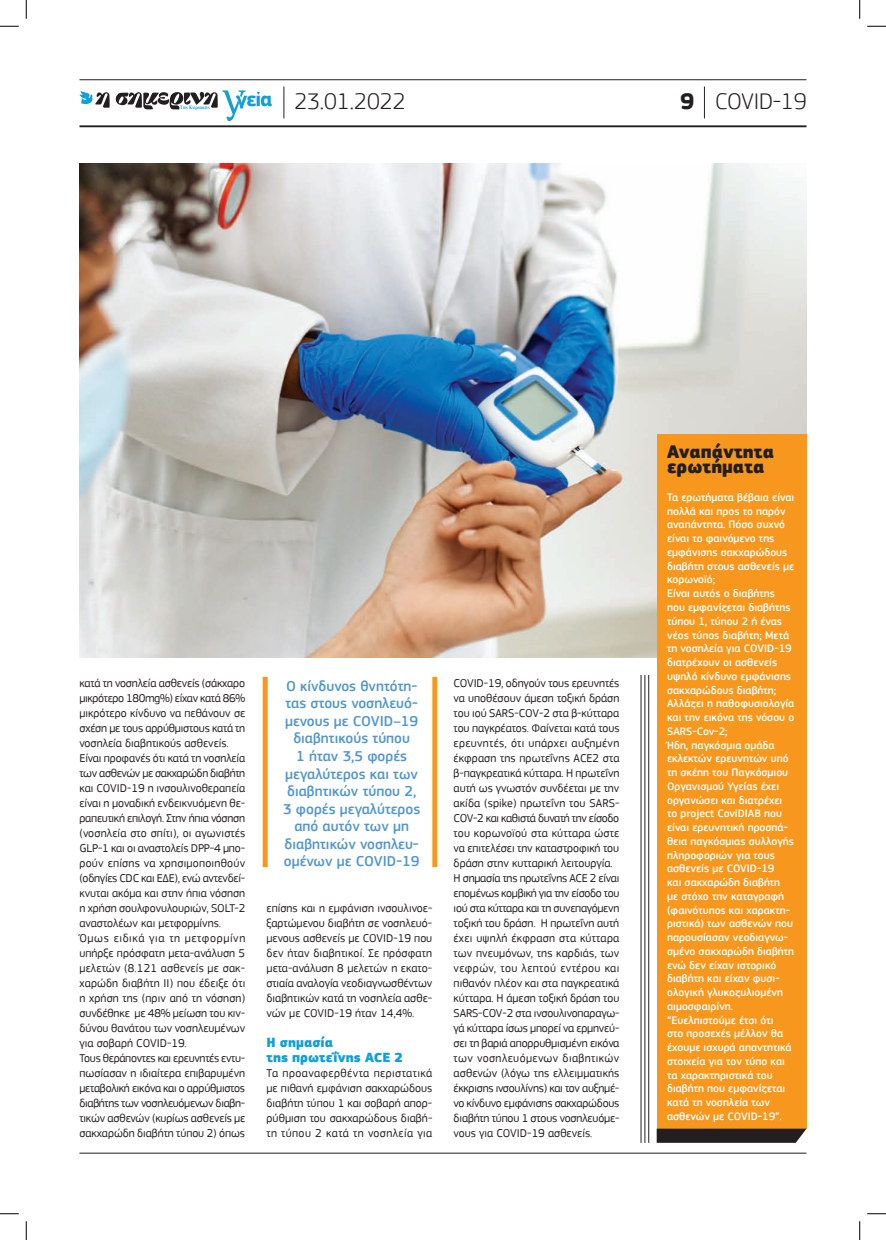
<style>
.page{position:relative;width:886px;height:1240px;background:#fff}
.page>*{position:absolute;margin:0;border:0;box-sizing:border-box;transform-origin:0 0}
.t1{font:300 23.75px "PF Square Sans Pro";letter-spacing:-.005em;color:#231f20}
.t2{font:900 18.75px/15px "PF Square Sans Pro";color:#231f20}
.t3{font:500 15px/17.5px "PF Square Sans Pro";color:#5296d1;text-align:center}
.t4{font:900 13.75px/15px "PF Square Sans Pro";color:#12a0db}
.t5{font:11.88px/15px "PF Square Sans Pro";letter-spacing:-.005em;color:#231f20}
.t6{font:500 11.25px/13.8px "PF Square Sans Pro";color:#fff}
.t7{font:700 5px "PF Document";color:#12a0db}
.s1{font-weight:700}
</style>
<div class="page">
<hr style="left:79px;top:1152px;width:727px;height:1px;background:#231f20">
<hr style="left:79px;top:79px;width:727px;height:1px;background:#231f20">
<hr style="left:79px;top:125px;width:727px;height:2px;background:#231f20">
<svg style="left:79px;top:90px;width:192px;height:31px"></svg>
<hr style="left:283px;top:86px;width:1px;height:32px;background:#231f20">
<hr style="left:704px;top:86px;width:1px;height:32px;background:#231f20">
<div style="left:262px;top:677px;width:5px;height:190px;background:#f7971d"></div>
<div style="left:432px;top:677px;width:5px;height:190px;background:#f7971d"></div>
<img style="left:79px;top:164px;width:727px;height:493px">
<div style="left:656px;top:434px;width:150px;height:695px;background:#f7971d"></div>
<hr style="left:640px;top:675px;width:1px;height:467px;background:#231f20">
<hr style="left:644px;top:675px;width:1px;height:467px;background:#231f20">
<hr style="left:648px;top:675px;width:1px;height:467px;background:#231f20">
<svg style="left:656px;top:1128px;width:150px;height:14px;background:#342c27"></svg>
<svg style="left:0;top:25px;width:19px;height:2px"></svg>
<svg style="left:867px;top:25px;width:18px;height:2px"></svg>
<svg style="left:0;top:1213px;width:19px;height:1px"></svg>
<svg style="left:867px;top:1213px;width:18px;height:1px"></svg>
<svg style="left:25px;top:0;width:2px;height:19px"></svg>
<svg style="left:25px;top:1221px;width:2px;height:19px"></svg>
<svg style="left:859px;top:0;width:1px;height:19px"></svg>
<svg style="left:859px;top:1221px;width:1px;height:19px"></svg>
<p class="t7" style="left:180px;top:104px;width:31px">Της Κυριακής</p>
<p class="t1" style="left:294px;top:87px;width:113px">23.01.2022</p>
<p class="t1" style="left:679px;top:87px;width:128px"><span class="s1">9</span> COVID-19</p>
<p class="t5" style="left:79px;top:675px;width:167px">κατά τη νοσηλεία ασθενείς (σάκχαρο μικρότερο 180mg%) είχαν κατά 86% μικρότερο κίνδυνο να πεθάνουν σε σχέση με τους αρρύθμιστους κατά τη νοσηλεία διαβητικούς ασθενείς.<br>Είναι προφανές ότι κατά τη νοσηλεία των ασθενών με σακχαρώδη διαβήτη και COVID-19 η ινσουλινοθεραπεία είναι η μοναδική ενδεικνυόμενη θε&shy;ραπευτική επιλογή. Στην ήπια νόσηση (νοσηλεία στο σπίτι), οι αγωνιστές GLP-1 και οι αναστολείς DPP-4 μπο&shy;ρούν επίσης να χρησιμοποιηθούν (οδηγίες CDC και ΕΔΕ), ενώ αντενδεί&shy;κνυται ακόμα και στην ήπια νόσηση η χρήση σουλφονυλουριών, SOLT-2 αναστολέων και μετφορμίνης.<br>Όμως ειδικά για τη μετφορμίνη υπήρξε πρόσφατη μετα-ανάλυση 5 μελετών (8.121 ασθενείς με σακ&shy;χαρώδη διαβήτη II) που έδειξε ότι η χρήση της (πριν από τη νόσηση) συνδέθηκε με 48% μείωση του κιν&shy;δύνου θανάτου των νοσηλευμένων για σοβαρή COVID-19.<br>Τους θεράποντες και ερευνητές εντυ&shy;πωσίασαν η ιδιαίτερα επιβαρυμένη μεταβολική εικόνα και ο αρρύθμιστος διαβήτης των νοσηλευόμενων διαβη&shy;τικών ασθενών (κυρίως ασθενείς με σακχαρώδη διαβήτη τύπου 2) όπως</p>
<p class="t3" style="left:283px;top:677px;width:139px">Ο κίνδυνος θνητότη&shy;τας στους νοσηλευό&shy;μενους με COVID–19 διαβητικούς τύπου<br>1 ήταν 3,5 φορές μεγαλύτερος και των διαβητικών τύπου 2,<br>3 φορές μεγαλύτερος από αυτόν των μη διαβητικών νοσηλευ&shy;ομένων με COVID-19</p>
<p class="t5" style="left:266px;top:900px;width:167px;text-align:justify">επίσης και η εμφάνιση ινσουλινοε&shy;ξαρτώμενου διαβήτη σε νοσηλευό&shy;μενους ασθενείς με COVID-19 που δεν ήταν διαβητικοί. Σε πρόσφατη μετα-ανάλυση 8 μελετών η εκατο&shy;στιαία αναλογία νεοδιαγνωσθέντων διαβητικών κατά τη νοσηλεία ασθε&shy;νών με COVID-19 ήταν 14,4%.</p>
<p class="t4" style="left:266px;top:1035px;width:138px">Η σημασία<br>της πρωτεΐνης ACE 2</p>
<p class="t5" style="left:266px;top:1065px;width:167px;text-align:justify">Τα προαναφερθέντα περιστατικά με πιθανή εμφάνιση σακχαρώδους διαβήτη τύπου 1 και σοβαρή απορ&shy;ρύθμιση του σακχαρώδους διαβή&shy;τη τύπου 2 κατά τη νοσηλεία για</p>
<p class="t5" style="left:453px;top:675px;width:167px">COVID-19, οδηγούν τους ερευνητές να υποθέσουν άμεση τοξική δράση του ιού SARS-COV-2 στα β-κύτταρα του παγκρέατος. Φαίνεται κατά τους ερευνητές, ότι υπάρχει αυξημένη έκφραση της πρωτεΐνης ACE2 στα β-παγκρεατικά κύτταρα. Η πρωτεΐνη αυτή ως γνωστόν συνδέεται με την ακίδα (spike) πρωτεΐνη του SARS-COV-2 και καθιστά δυνατή την είσοδο του κορωνοϊού στα κύτταρα ώστε να επιτελέσει την καταστροφική του δράση στην κυτταρική λειτουργία.<br>Η σημασία της πρωτεΐνης ACE 2 είναι επομένως κομβική για την είσοδο του ιού στα κύτταρα και τη συνεπαγόμενη τοξική του δράση. Η πρωτεΐνη αυτή έχει υψηλή έκφραση στα κύτταρα των πνευμόνων, της καρδιάς, των νεφρών, του λεπτού εντέρου και πιθανόν πλέον και στα παγκρεατικά κύτταρα. Η άμεση τοξική δράση του SARS-COV-2 στα ινσουλινοπαραγω&shy;γά κύτταρα ίσως μπορεί να ερμηνεύ&shy;σει τη βαριά απορρυθμισμένη εικόνα των νοσηλευόμενων διαβητικών ασθενών (λόγω της ελλειμματικής έκκρισης ινσουλίνης) και τον αυξημέ&shy;νο κίνδυνο εμφάνισης σακχαρώδους διαβήτη τύπου 1 στους νοσηλευόμε&shy;νους για COVID-19 ασθενείς.</p>
<p class="t2" style="left:667px;top:445px;width:108px">Αναπάντητα ερωτήματα</p>
<p class="t6" style="left:667px;top:490px;width:129px">Τα ερωτήματα βέβαια είναι πολλά και προς το παρόν αναπάντητα. Πόσο συχνό είναι το φαινόμενο της εμφάνισης σακχαρώδους διαβήτη στους ασθενείς με κορωνοϊό;<br>Είναι αυτός ο διαβήτης που εμφανίζεται διαβήτης τύπου 1, τύπου 2 ή ένας νέος τύπος διαβήτη; Μετά τη νοσηλεία για COVID-19 διατρέχουν οι ασθενείς υψηλό κίνδυνο εμφάνισης σακχαρώδους διαβήτη;<br>Αλλάζει η παθοφυσιολογία και την εικόνα της νόσου ο<br>SARS-Cov-2;<br>Ήδη, παγκόσμια ομάδα εκλεκτών ερευνητών υπό τη σκέπη του Παγκόσμιου<br>Οργανισμού Υγείας έχει οργανώσει και διατρέχει το project CoviDIAB που είναι ερευνητική προσπά&shy;θεια παγκόσμιας συλλογής πληροφοριών για τους ασθενείς με COVID-19<br>και σακχαρώδη διαβήτη<br>με στόχο την καταγραφή (φαινότυπος και χαρακτη&shy;ριστικά) των ασθενών που παρουσίασαν νεοδιαγνω&shy;σμένο σακχαρώδη διαβήτη ενώ δεν είχαν ιστορικό διαβήτη και είχαν φυσι&shy;ολογική γλυκοζυλιομένη αιμοσφαιρίνη. “Ευελπιστούμε έτσι ότι<br>στο προσεχές μέλλον θα έχουμε ισχυρά απαντητικά στοιχεία για τον τύπο και τα χαρακτηριστικά του διαβήτη που εμφανίζεται κατά τη νοσηλεία των ασθενών με COVID-19”.</p>
</div>
